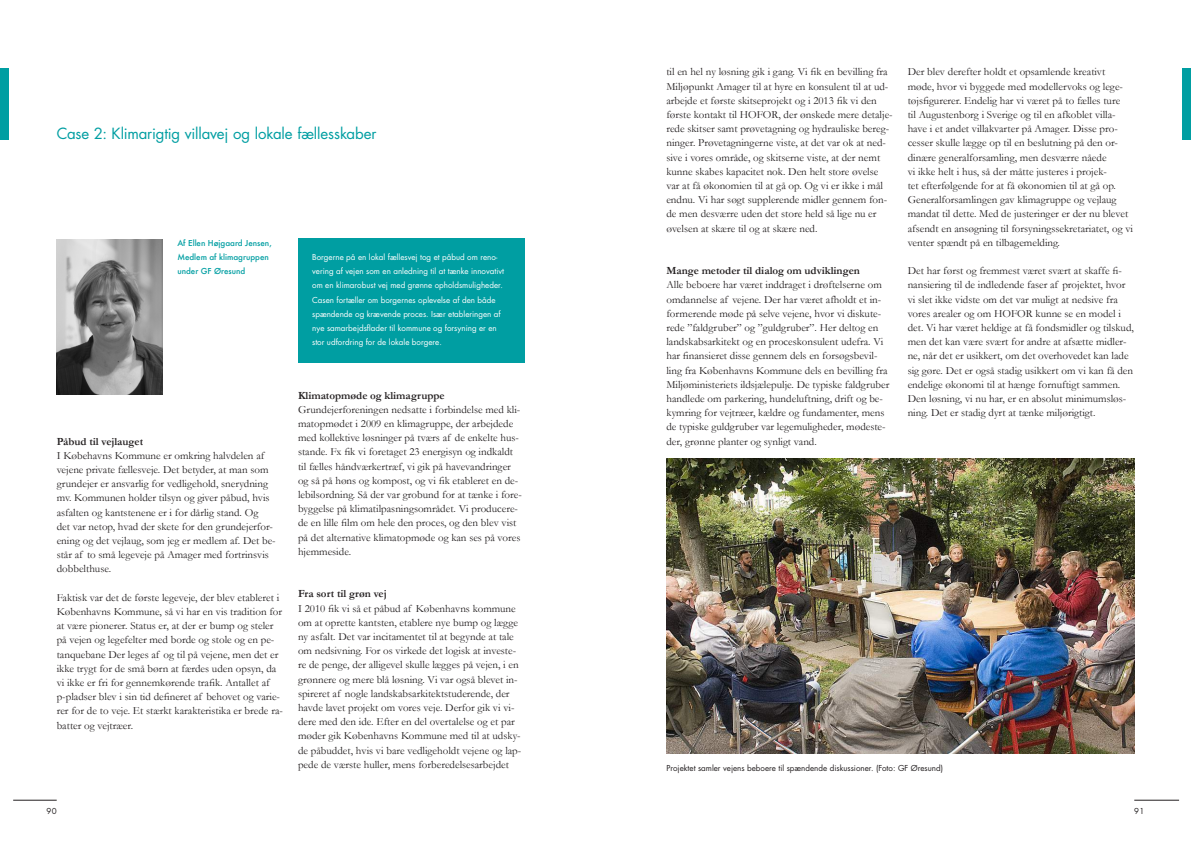
<style>
.page{position:relative;width:1191px;height:842px;background:#fff}
.page>*{position:absolute;margin:0;border:0;box-sizing:border-box;transform-origin:0 0}
.t1{font:15px "Futura Std";letter-spacing:-.01em;color:#009ea2}
.t2{font:11px/14.2px "Garamond";color:#231f20}
.t3{font:700 11px "Garamond";color:#231f20}
.t4{font:8px/14.2px "Futura Std";color:#fff}
.t5{font:8px "Futura Std";color:#231f20}
.t6{font:500 8px/14.2px "Futura";color:#009ea2}
</style>
<div class="page">
<hr style="left:13px;top:800px;width:44px;height:1px;background:#231f20">
<hr style="left:1134px;top:800px;width:45px;height:1px;background:#231f20">
<div style="left:1182px;top:68px;width:9px;height:71px;background:#009ea2"></div>
<div style="left:0;top:68px;width:9px;height:71px;background:#009ea2"></div>
<img style="left:57px;top:239px;width:106px;height:156px">
<div style="left:298px;top:239px;width:226px;height:124px;background:#009ea2"></div>
<img style="left:666px;top:459px;width:468px;height:294px">
<h1 class="t1" style="left:57px;top:124px;width:321px">Case 2: Klimarigtig villavej og lokale fællesskaber</h1>
<p class="t6" style="left:177px;top:236px;width:96px">Af Ellen Højgaard Jensen,<br>Medlem af klimagruppen under GF Øresund</p>
<p class="t4" style="left:312px;top:250px;width:193px">Borgerne på en lokal fællesvej tog et påbud om reno&shy;vering af vejen som en anledning til at tænke innovativt om en klimarobust vej med grønne opholdsmuligheder.<br>Casen fortæller om borgernes oplevelse af den både spændende og krævende proces. Især etableringen af nye samarbejdsflader til kommune og forsyning er en stor udfordring for de lokale borgere.</p>
<p class="t3" style="left:57px;top:434px;width:88px">Påbud til vejlauget</p>
<p class="t2" style="left:57px;top:448px;width:220px">I Købehavns Kommune er omkring halvdelen af vejene private fællesveje. Det betyder, at man som grundejer er ansvarlig for vedligehold, snerydning mv. Kommunen holder tilsyn og giver påbud, hvis asfalten og kantstenene er i for dårlig stand. Og<br>det var netop, hvad der skete for den grundejerfor&shy;ening og det vejlaug, som jeg er medlem af. Det be&shy;står af to små legeveje på Amager med fortrinsvis dobbelthuse.</p>
<p class="t2" style="left:57px;top:590px;width:228px">Faktisk var det de første legeveje, der blev etableret i Københavns Kommune, så vi har en vis tradition for at være pionerer. Status er, at der er bump og steler på vejen og legefelter med borde og stole og en pe&shy;tanquebane Der leges af og til på vejene, men det er ikke trygt for de små børn at færdes uden opsyn, da vi ikke er fri for gennemkørende trafik. Antallet af p-pladser blev i sin tid defineret af behovet og varie&shy;rer for de to veje. Et stærkt karakteristika er brede ra&shy;batter og vejtræer.</p>
<p class="t3" style="left:298px;top:387px;width:148px">Klimatopmøde og klimagruppe</p>
<p class="t2" style="left:298px;top:402px;width:225px">Grundejerforeningen nedsatte i forbindelse med kli&shy;matopmødet i 2009 en klimagruppe, der arbejdede med kollektive løsninger på tværs af de enkelte hus&shy;stande. Fx fik vi foretaget 23 energisyn og indkaldt til fælles håndværkertræf, vi gik på havevandringer og så på høns og kompost, og vi fik etableret en de&shy;lebilsordning. Så der var grobund for at tænke i fore&shy;byggelse på klimatilpasningsområdet. Vi producere&shy;de en lille film om hele den proces, og den blev vist på det alternative klimatopmøde og kan ses på vores hjemmeside.</p>
<p class="t3" style="left:298px;top:586px;width:90px">Fra sort til grøn vej</p>
<p class="t2" style="left:298px;top:601px;width:225px">I 2010 fik vi så et påbud af Københavns kommune om at oprette kantsten, etablere nye bump og lægge ny asfalt. Det var incitamentet til at begynde at tale om nedsivning. For os virkede det logisk at investe&shy;re de penge, der alligevel skulle lægges på vejen, i en grønnere og mere blå løsning. Vi var også blevet in&shy;spireret af nogle landskabsarkitektstuderende, der havde lavet projekt om vores veje. Derfor gik vi vi&shy;dere med den ide. Efter en del overtalelse og et par møder gik Københavns Kommune med til at udsky&shy;de påbuddet, hvis vi bare vedligeholdt vejene og lap&shy;pede de værste huller, mens forberedelsesarbejdet</p>
<p class="t2" style="left:666px;top:65px;width:228px">til en hel ny løsning gik i gang. Vi fik en bevilling fra Miljøpunkt Amager til at hyre en konsulent til at ud&shy;arbejde et første skitseprojekt og i 2013 fik vi den første kontakt til HOFOR, der ønskede mere detalje&shy;rede skitser samt prøvetagning og hydrauliske bereg&shy;ninger. Prøvetagningerne viste, at det var ok at ned&shy;sive i vores område, og skitserne viste, at der nemt kunne skabes kapacitet nok. Den helt store øvelse var at få økonomien til at gå op. Og vi er ikke i mål endnu. Vi har søgt supplerende midler gennem fon&shy;de men desværre uden det store held så lige nu er øvelsen at skære til og at skære ned.</p>
<p class="t3" style="left:666px;top:263px;width:195px">Mange metoder til dialog om udviklingen</p>
<p class="t2" style="left:666px;top:278px;width:224px">Alle beboere har været inddraget i drøftelserne om omdannelse af vejene. Der har været afholdt et in&shy;formerende møde på selve vejene, hvor vi diskute&shy;rede ”faldgruber” og ”guldgruber”. Her deltog en landskabsarkitekt og en proceskonsulent udefra. Vi har finansieret disse gennem dels en forsøgsbevil&shy;ling fra Københavns Kommune dels en bevilling fra Miljøministeriets ildsjælepulje. De typiske faldgruber handlede om parkering, hundeluftning, drift og be&shy;kymring for vejtræer, kældre og fundamenter, mens de typiske guldgruber var legemuligheder, mødeste&shy;der, grønne planter og synligt vand.</p>
<p class="t2" style="left:907px;top:65px;width:227px">Der blev derefter holdt et opsamlende kreativt møde, hvor vi byggede med modellervoks og lege&shy;tøjsfigurerer. Endelig har vi været på to fælles ture<br>til Augustenborg i Sverige og til en afkoblet villa&shy;have i et andet villakvarter på Amager. Disse pro&shy;cesser skulle lægge op til en beslutning på den or&shy;dinære generalforsamling, men desværre nåede<br>vi ikke helt i hus, så der måtte justeres i projek-<br>tet efterfølgende for at få økonomien til at gå op.<br>Generalforsamlingen gav klimagruppe og vejlaug mandat til dette. Med de justeringer er der nu blevet afsendt en ansøgning til forsyningssekretariatet, og vi venter spændt på en tilbagemelding.</p>
<p class="t2" style="left:907px;top:263px;width:228px">Det har først og fremmest været svært at skaffe fi&shy;nansiering til de indledende faser af projektet, hvor vi slet ikke vidste om det var muligt at nedsive fra vores arealer og om HOFOR kunne se en model i det. Vi har været heldige at få fondsmidler og tilskud, men det kan være svært for andre at afsætte midler&shy;ne, når det er usikkert, om det overhovedet kan lade sig gøre. Det er også stadig usikkert om vi kan få den endelige økonomi til at hænge fornuftigt sammen.<br>Den løsning, vi nu har, er en absolut minimumsløs&shy;ning. Det er stadig dyrt at tænke miljørigtigt.</p>
<p class="t5" style="left:666px;top:763px;width:278px">Projektet samler vejens beboere til spændende diskussioner. (Foto: GF Øresund)</p>
<p class="t5" style="left:47px;top:806px;width:12px">90</p>
<p class="t5" style="left:1134px;top:806px;width:12px">91</p>
</div>
